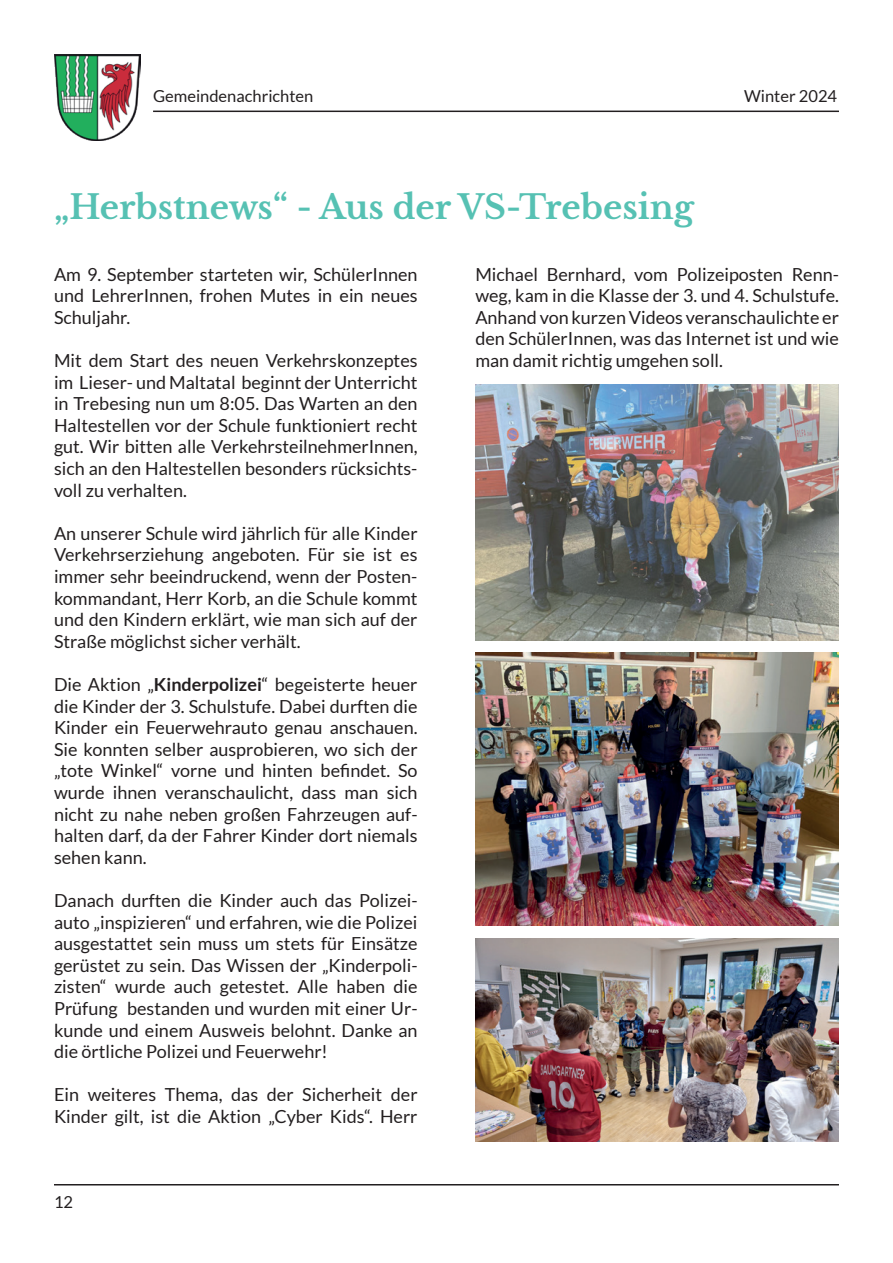
<style>
.page{position:relative;width:893px;height:1263px;background:#fff}
.page>*{position:absolute;margin:0;border:0;box-sizing:border-box;transform-origin:0 0}
.t1{font:700 33px "Libre Baskerville";color:#56c1b3}
.t2{font:18px/21.6px "Lato";color:#231f20;text-align:justify}
.t3{font:16.5px "Lato";color:#231f20}
.s1{font-weight:700}
</style>
<div class="page">
<img style="left:54px;top:54px;width:86px;height:86px">
<hr style="left:153px;top:111px;width:686px;height:1px;background:#231f20">
<hr style="left:54px;top:1184px;width:785px;height:1px;background:#231f20">
<img style="left:475px;top:385px;width:364px;height:256px">
<img style="left:475px;top:653px;width:364px;height:272px">
<img style="left:475px;top:938px;width:364px;height:204px">
<p class="t3" style="left:153px;top:87px;width:162px">Gemeindenachrichten</p>
<p class="t3" style="left:744px;top:87px;width:95px">Winter 2024</p>
<h1 class="t1" style="left:54px;top:187px;width:641px">„Herbstnews“ - Aus der VS-Trebesing</h1>
<p class="t2" style="left:54px;top:263px;width:365px">Am 9. September starteten wir, SchülerInnen und LehrerInnen, frohen Mutes in ein neues Schuljahr.</p>
<p class="t2" style="left:54px;top:349px;width:365px">Mit dem Start des neuen Verkehrskonzeptes im Lieser- und Maltatal beginnt der Unterricht in Trebesing nun um 8:05. Das Warten an den Haltestellen vor der Schule funktioniert recht gut. Wir bitten alle VerkehrsteilnehmerInnen, sich an den Haltestellen besonders rücksichts&shy;voll zu verhalten.</p>
<p class="t2" style="left:54px;top:522px;width:365px">An unserer Schule wird jährlich für alle Kinder Verkehrserziehung angeboten. Für sie ist es immer sehr beeindruckend, wenn der Posten&shy;kommandant, Herr Korb, an die Schule kommt und den Kindern erklärt, wie man sich auf der Straße möglichst sicher verhält.</p>
<p class="t2" style="left:54px;top:673px;width:365px">Die Aktion „<span class="s1">Kinderpolizei</span>“ begeisterte heuer die Kinder der 3. Schulstufe. Dabei durften die Kinder ein Feuerwehrauto genau anschauen.<br>Sie konnten selber ausprobieren, wo sich der „tote Winkel“ vorne und hinten befindet. So wurde ihnen veranschaulicht, dass man sich nicht zu nahe neben großen Fahrzeugen auf&shy;halten darf, da der Fahrer Kinder dort niemals sehen kann.</p>
<p class="t2" style="left:54px;top:889px;width:365px">Danach durften die Kinder auch das Polizei&shy;auto „inspizieren“ und erfahren, wie die Polizei ausgestattet sein muss um stets für Einsätze gerüstet zu sein. Das Wissen der „Kinderpoli&shy;zisten“ wurde auch getestet. Alle haben die Prüfung bestanden und wurden mit einer Ur&shy;kunde und einem Ausweis belohnt. Danke an die örtliche Polizei und Feuerwehr!</p>
<p class="t2" style="left:54px;top:1084px;width:365px">Ein weiteres Thema, das der Sicherheit der<br>Kinder gilt, ist die Aktion „Cyber Kids“. Herr</p>
<p class="t2" style="left:475px;top:263px;width:365px">Michael Bernhard, vom Polizeiposten Renn&shy;weg, kam in die Klasse der 3. und 4. Schulstufe.<br>Anhand von kurzen Videos veranschaulichte er den SchülerInnen, was das Internet ist und wie man damit richtig umgehen soll.</p>
<p class="t3" style="left:54px;top:1193px;width:21px">12</p>
</div>
